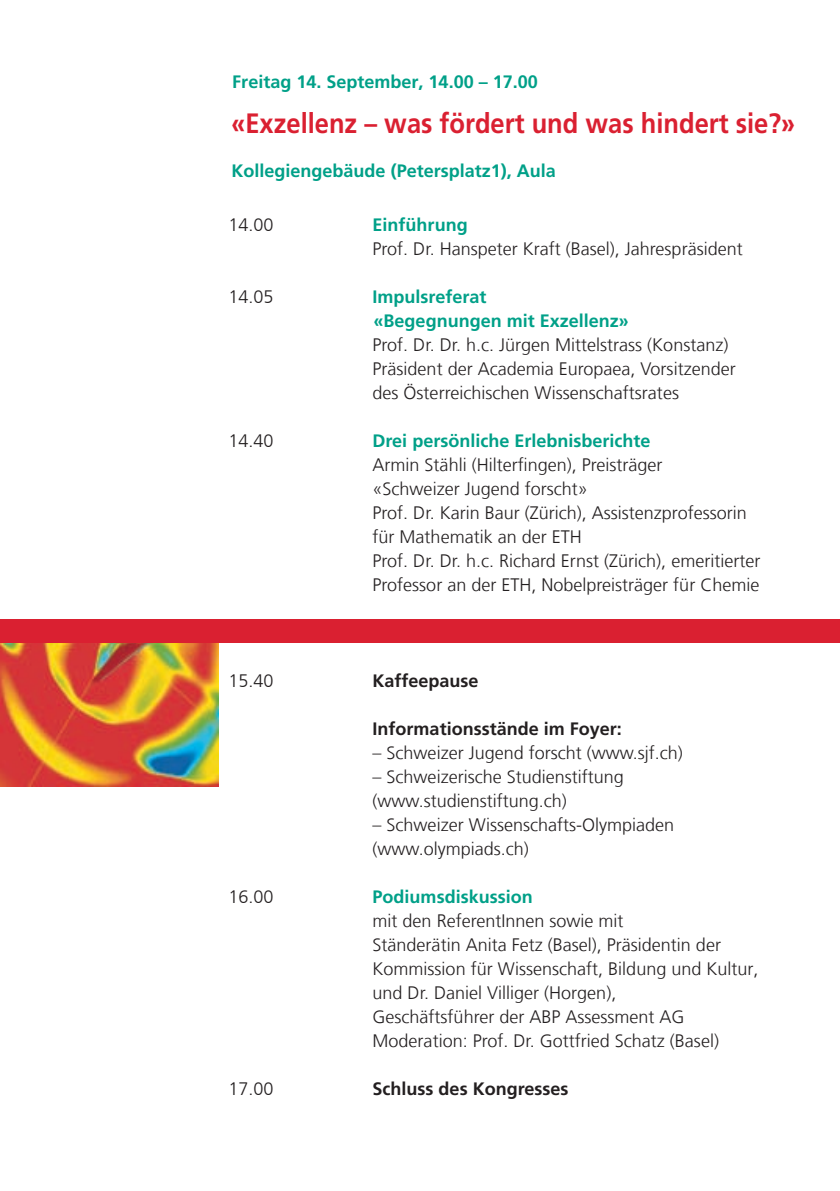
<style>
.page{position:relative;width:840px;height:1191px;background:#fff}
.page>*{position:absolute;margin:0;border:0;box-sizing:border-box;transform-origin:0 0}
.t1{font:700 28px "Frutiger LT Com";color:#da2031;scale:.91 1}
.t2{font:300 18px/24px "Frutiger LT Com";color:#231f20}
.t3{font:700 18px "Frutiger LT Com";color:#00a088}
.t4{font:700 18px "Frutiger LT Com";color:#231f20}
.s1{font-weight:700;color:#00a088}
</style>
<div class="page">
<img style="left:0;top:643px;width:219px;height:143px">
<div style="left:0;top:620px;width:839px;height:23px;background:#da2031"></div>
<p class="t3" style="left:232px;top:71px;width:307px">Freitag 14. September, 14.00 – 17.00</p>
<p class="t1" style="left:231px;top:107px;width:621px">«Exzellenz – was fördert und was hindert sie?»</p>
<p class="t3" style="left:231px;top:160px;width:326px">Kollegiengebäude (Petersplatz1), Aula</p>
<p class="t2" style="left:228px;top:213px;width:47px">14.00</p>
<p class="t2" style="left:372px;top:213px;width:371px"><span class="s1">Einführung<br></span>Prof. Dr. Hanspeter Kraft (Basel), Jahrespräsident</p>
<p class="t2" style="left:228px;top:285px;width:47px">14.05</p>
<p class="t2" style="left:372px;top:285px;width:364px"><span class="s1">Impulsreferat<br>«Begegnungen mit Exzellenz»<br></span>Prof. Dr. Dr. h.c. Jürgen Mittelstrass (Konstanz)<br>Präsident der Academia Europaea, Vorsitzender des Österreichischen Wissenschaftsrates</p>
<p class="t2" style="left:228px;top:429px;width:47px">14.40</p>
<p class="t2" style="left:372px;top:429px;width:389px"><span class="s1">Drei persönliche Erlebnisberichte<br></span>Armin Stähli (Hilterfingen), Preisträger<br>«Schweizer Jugend forscht»<br>Prof. Dr. Karin Baur (Zürich), Assistenzprofessorin für Mathematik an der ETH<br>Prof. Dr. Dr. h.c. Richard Ernst (Zürich), emeritierter Professor an der ETH, Nobelpreisträger für Chemie</p>
<p class="t2" style="left:228px;top:669px;width:47px">15.40</p>
<p class="t4" style="left:372px;top:670px;width:107px">Kaffeepause</p>
<p class="t4" style="left:372px;top:718px;width:251px">Informationsstände im Foyer:</p>
<p class="t2" style="left:372px;top:741px;width:312px">– Schweizer Jugend forscht (www.sjf.ch)</p>
<p class="t2" style="left:372px;top:765px;width:253px">– Schweizerische Studienstiftung (www.studienstiftung.ch)</p>
<p class="t2" style="left:372px;top:813px;width:303px">– Schweizer Wissenschafts-Olympiaden (www.olympiads.ch)</p>
<p class="t2" style="left:228px;top:885px;width:47px">16.00</p>
<p class="t2" style="left:372px;top:885px;width:387px"><span class="s1">Podiumsdiskussion<br></span>mit den ReferentInnen sowie mit<br>Ständerätin Anita Fetz (Basel), Präsidentin der Kommission für Wissenschaft, Bildung und Kultur, und Dr. Daniel Villiger (Horgen),<br>Geschäftsführer der ABP Assessment AG Moderation: Prof. Dr. Gottfried Schatz (Basel)</p>
<p class="t2" style="left:228px;top:1077px;width:47px">17.00</p>
<p class="t4" style="left:372px;top:1078px;width:197px">Schluss des Kongresses</p>
</div>
